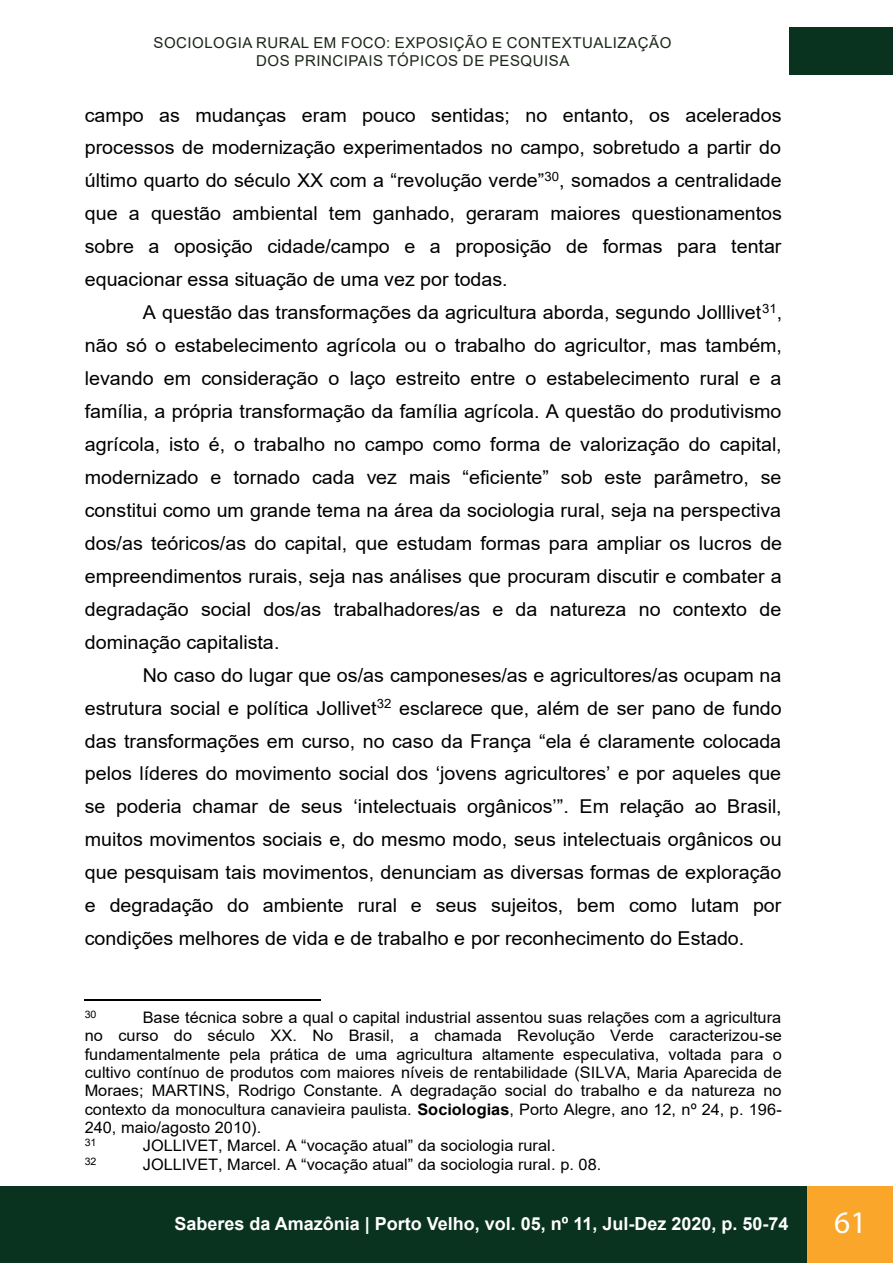
<style>
.page{position:relative;width:893px;height:1263px;background:#fff}
.page>*{position:absolute;margin:0;border:0;box-sizing:border-box;transform-origin:0 0}
.t1{font:31.5px "Myriad Pro";color:#fff}
.t2{font:19.05px "Arial";color:#000}
.t3{font:700 18px "Arial";color:#fff}
.t4{font:15.9px/18.3px "Arial";color:#000;text-align:justify}
.t5{font:15px/18px "Arial";letter-spacing:.035em;color:#1a2618;text-align:center}
.t6{font:10.35px "Arial";color:#000}
.s1{font-weight:700}
</style>
<div class="page">
<div style="left:789px;top:28px;width:104px;height:47px;background:#09321f"></div>
<div style="left:0;top:1186px;width:893px;height:77px;background:#09321f"></div>
<div style="left:808px;top:1186px;width:85px;height:77px;background:#f9a62a"></div>
<hr style="left:85px;top:999px;width:236px;height:1px;background:#000">
<p class="t5" style="left:153px;top:34px;width:519px">SOCIOLOGIA RURAL EM FOCO: EXPOSIÇÃO E CONTEXTUALIZAÇÃO<br>DOS PRINCIPAIS TÓPICOS DE PESQUISA</p>
<p class="t2" style="left:85px;top:102px;width:698px">campo as mudanças eram pouco sentidas; no entanto, os acelerados</p>
<p class="t2" style="left:85px;top:135px;width:698px">processos de modernização experimentados no campo, sobretudo a partir do</p>
<p class="t2" style="left:85px;top:168px;width:699px">último quarto do século XX com a “revolução verde”<sup>30</sup>, somados a centralidade</p>
<p class="t2" style="left:85px;top:200px;width:699px">que a questão ambiental tem ganhado, geraram maiores questionamentos</p>
<p class="t2" style="left:85px;top:234px;width:698px">sobre a oposição cidade/campo e a proposição de formas para tentar</p>
<p class="t2" style="left:85px;top:266px;width:425px">equacionar essa situação de uma vez por todas.</p>
<p class="t2" style="left:143px;top:299px;width:641px">A questão das transformações da agricultura aborda, segundo Jolllivet<sup>31</sup>,</p>
<p class="t2" style="left:85px;top:332px;width:699px">não só o estabelecimento agrícola ou o trabalho do agricultor, mas também,</p>
<p class="t2" style="left:85px;top:365px;width:698px">levando em consideração o laço estreito entre o estabelecimento rural e a</p>
<p class="t2" style="left:85px;top:398px;width:698px">família, a própria transformação da família agrícola. A questão do produtivismo</p>
<p class="t2" style="left:85px;top:431px;width:698px">agrícola, isto é, o trabalho no campo como forma de valorização do capital,</p>
<p class="t2" style="left:85px;top:464px;width:698px">modernizado e tornado cada vez mais “eficiente” sob este parâmetro, se</p>
<p class="t2" style="left:85px;top:497px;width:698px">constitui como um grande tema na área da sociologia rural, seja na perspectiva</p>
<p class="t2" style="left:85px;top:530px;width:699px">dos/as teóricos/as do capital, que estudam formas para ampliar os lucros de</p>
<p class="t2" style="left:85px;top:563px;width:698px">empreendimentos rurais, seja nas análises que procuram discutir e combater a</p>
<p class="t2" style="left:85px;top:596px;width:698px">degradação social dos/as trabalhadores/as e da natureza no contexto de</p>
<p class="t2" style="left:85px;top:629px;width:196px">dominação capitalista.</p>
<p class="t2" style="left:143px;top:662px;width:640px">No caso do lugar que os/as camponeses/as e agricultores/as ocupam na</p>
<p class="t2" style="left:85px;top:695px;width:698px">estrutura social e política Jollivet<sup>32</sup> esclarece que, além de ser pano de fundo</p>
<p class="t2" style="left:85px;top:728px;width:698px">das transformações em curso, no caso da França “ela é claramente colocada</p>
<p class="t2" style="left:85px;top:761px;width:698px">pelos líderes do movimento social dos ‘jovens agricultores’ e por aqueles que</p>
<p class="t2" style="left:85px;top:794px;width:698px">se poderia chamar de seus ‘intelectuais orgânicos’”. Em relação ao Brasil,</p>
<p class="t2" style="left:85px;top:826px;width:699px">muitos movimentos sociais e, do mesmo modo, seus intelectuais orgânicos ou</p>
<p class="t2" style="left:85px;top:859px;width:698px">que pesquisam tais movimentos, denunciam as diversas formas de exploração</p>
<p class="t2" style="left:85px;top:892px;width:698px">e degradação do ambiente rural e seus sujeitos, bem como lutam por</p>
<p class="t2" style="left:85px;top:925px;width:661px">condições melhores de vida e de trabalho e por reconhecimento do Estado.</p>
<p class="t6" style="left:85px;top:1007px;width:13px">30</p>
<p class="t4" style="left:85px;top:1008px;width:699px;text-indent:58px">Base técnica sobre a qual o capital industrial assentou suas relações com a agricultura no curso do século XX. No Brasil, a chamada Revolução Verde caracterizou-se fundamentalmente pela prática de uma agricultura altamente especulativa, voltada para o cultivo contínuo de produtos com maiores níveis de rentabilidade (SILVA, Maria Aparecida de Moraes; MARTINS, Rodrigo Constante. A degradação social do trabalho e da natureza no contexto da monocultura canavieira paulista. <span class="s1">Sociologias</span>, Porto Alegre, ano 12, nº 24, p. 196- 240, maio/agosto 2010).</p>
<p class="t6" style="left:85px;top:1136px;width:13px">31</p>
<p class="t4" style="left:143px;top:1136px;width:414px">JOLLIVET, Marcel. A “vocação atual” da sociologia rural.</p>
<p class="t6" style="left:85px;top:1154px;width:13px">32</p>
<p class="t4" style="left:143px;top:1155px;width:460px">JOLLIVET, Marcel. A “vocação atual” da sociologia rural. p. 08.</p>
<p class="t3" style="left:174px;top:1211px;width:616px">Saberes da Amazônia | Porto Velho, vol. 05, nº 11, Jul-Dez 2020, p. 50-74</p>
<h1 class="t1" style="left:834px;top:1202px;width:34px">61</h1>
</div>
